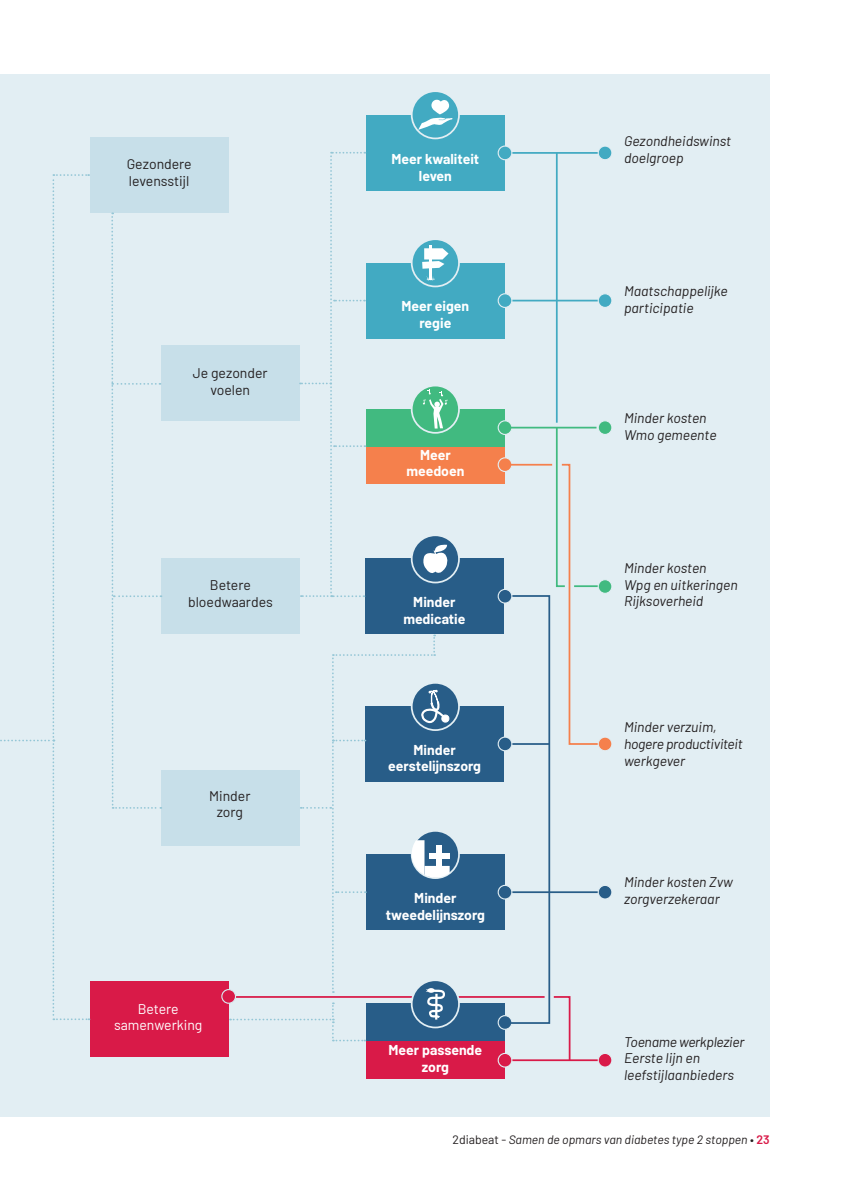
<style>
.page{position:relative;width:844px;height:1191px;background:#fff}
.page>*{position:absolute;margin:0;border:0;box-sizing:border-box;transform-origin:0 0}
.t1{font:italic 14px "Barlow";color:#231f20}
.t2{font:700 14px "Barlow";color:#fff}
.t3{font:14px "Barlow";color:#231f20}
.t4{font:italic 14px "Barlow";letter-spacing:-.02em;color:#231f20}
.t5{font:14px "Barlow";color:#fff}
.t6{font:italic 12.25px "Barlow";color:#231f20}
.s1{font-style:normal}
.s2{font-weight:600;font-style:normal;color:#d91a48}
</style>
<div class="page">
<div style="left:0;top:74px;width:769px;height:1042px;background:#e2eef3"></div>
<div style="left:90px;top:138px;width:138px;height:75px;background:#c7dfe9"></div>
<div style="left:161px;top:346px;width:138px;height:75px;background:#c7dfe9"></div>
<div style="left:366px;top:115px;width:138px;height:75px;background:#42aac2"></div>
<div style="left:366px;top:263px;width:138px;height:75px;background:#42aac2"></div>
<div style="left:366px;top:446px;width:138px;height:38px;background:#f5804c"></div>
<div style="left:366px;top:409px;width:138px;height:37px;background:#41ba80"></div>
<div style="left:365px;top:558px;width:138px;height:76px;background:#285d88"></div>
<div style="left:365px;top:706px;width:138px;height:75px;background:#285d88"></div>
<div style="left:366px;top:854px;width:138px;height:75px;background:#285d88"></div>
<div style="left:366px;top:1003px;width:138px;height:38px;background:#285d88"></div>
<div style="left:366px;top:1040px;width:138px;height:38px;background:#d91a48"></div>
<div style="left:161px;top:558px;width:138px;height:76px;background:#c7dfe9"></div>
<div style="left:161px;top:770px;width:138px;height:75px;background:#c7dfe9"></div>
<div style="left:90px;top:981px;width:138px;height:75px;background:#d91a48"></div>
<svg style="left:0;top:174px;width:89px;height:846px"></svg>
<svg style="left:111px;top:212px;width:50px;height:596px"></svg>
<svg style="left:300px;top:152px;width:65px;height:445px"></svg>
<hr style="left:227px;top:996px;width:317px;height:1px;background:#d91a48">
<hr style="left:555px;top:153px;width:2px;height:270px;background:#42aac2">
<hr style="left:502px;top:300px;width:98px;height:1px;background:#42aac2">
<hr style="left:500px;top:152px;width:105px;height:2px;background:#42aac2">
<div style="left:598px;top:146px;width:13px;height:14px;background:#42aac2;border-radius:50%"></div>
<div style="left:597px;top:145px;width:15px;height:15px;border:1px solid #e2eef3;border-radius:50%"></div>
<div style="left:498px;top:146px;width:13px;height:14px;background:#42aac2;border-radius:50%"></div>
<div style="left:497px;top:145px;width:15px;height:15px;border:1px solid #e2eef3;border-radius:50%"></div>
<div style="left:598px;top:294px;width:13px;height:13px;background:#42aac2;border-radius:50%"></div>
<div style="left:597px;top:293px;width:15px;height:15px;border:1px solid #e2eef3;border-radius:50%"></div>
<svg style="left:598px;top:421px;width:13px;height:13px"></svg>
<div style="left:597px;top:420px;width:15px;height:15px;border:1px solid #e2eef3;border-radius:50%"></div>
<div style="left:597px;top:579px;width:15px;height:15px;border:1px solid #e2eef3;border-radius:50%"></div>
<div style="left:597px;top:736px;width:15px;height:15px;border:1px solid #e2eef3;border-radius:50%"></div>
<div style="left:597px;top:884px;width:15px;height:15px;border:1px solid #e2eef3;border-radius:50%"></div>
<div style="left:497px;top:884px;width:15px;height:15px;border:1px solid #e2eef3;border-radius:50%"></div>
<div style="left:497px;top:1015px;width:15px;height:14px;border:1px solid #e2eef3;border-radius:50%"></div>
<div style="left:497px;top:457px;width:15px;height:15px;border:1px solid #e2eef3;border-radius:50%"></div>
<svg style="left:498px;top:421px;width:13px;height:13px"></svg>
<div style="left:497px;top:420px;width:15px;height:15px;border:1px solid #e2eef3;border-radius:50%"></div>
<div style="left:498px;top:294px;width:13px;height:13px;background:#42aac2;border-radius:50%"></div>
<div style="left:497px;top:293px;width:15px;height:15px;border:1px solid #e2eef3;border-radius:50%"></div>
<hr style="left:500px;top:427px;width:96px;height:1px;background:#41ba80">
<svg style="left:498px;top:1053px;width:13px;height:14px"></svg>
<div style="left:497px;top:1052px;width:15px;height:15px;border:1px solid #e2eef3;border-radius:50%"></div>
<div style="left:222px;top:989px;width:13px;height:14px;background:#d91a48;border-radius:50%"></div>
<div style="left:221px;top:989px;width:15px;height:14px;border:1px solid #d9eaf0;border-radius:50%"></div>
<div style="left:598px;top:1053px;width:13px;height:14px;background:#d91a48;border-radius:50%"></div>
<div style="left:597px;top:1052px;width:15px;height:15px;border:1px solid #e2eef3;border-radius:50%"></div>
<div style="left:411px;top:239px;width:48px;height:47px;background:#42aac2;border-radius:50%"></div>
<div style="left:410px;top:238px;width:49px;height:49px;border:2px solid #e2eef3;border-radius:50%"></div>
<hr style="left:429px;top:245px;width:2px;height:34px;background:#fff">
<svg style="left:422px;top:248px;width:26px;height:21px"></svg>
<svg style="left:426px;top:276px;width:9px;height:4px"></svg>
<svg style="left:411px;top:385px;width:48px;height:48px"></svg>
<div style="left:410px;top:385px;width:49px;height:49px;border:2px solid #e2eef3;border-radius:50%"></div>
<svg style="left:423px;top:390px;width:24px;height:38px"></svg>
<svg style="left:411px;top:91px;width:48px;height:47px"></svg>
<div style="left:410px;top:90px;width:49px;height:49px;border:2px solid #e2eef3;border-radius:50%"></div>
<svg style="left:418px;top:98px;width:34px;height:32px"></svg>
<svg style="left:411px;top:535px;width:48px;height:47px"></svg>
<div style="left:410px;top:534px;width:49px;height:49px;border:2px solid #e2eef3;border-radius:50%"></div>
<svg style="left:421px;top:544px;width:28px;height:31px"></svg>
<svg style="left:411px;top:683px;width:48px;height:47px"></svg>
<svg style="left:411px;top:831px;width:48px;height:47px"></svg>
<svg style="left:411px;top:980px;width:48px;height:47px"></svg>
<div style="left:497px;top:736px;width:15px;height:15px;border:1px solid #e2eef3;border-radius:50%"></div>
<div style="left:497px;top:589px;width:15px;height:14px;border:1px solid #e2eef3;border-radius:50%"></div>
<svg style="left:501px;top:426px;width:110px;height:636px"></svg>
<svg style="left:230px;top:634px;width:220px;height:407px"></svg>
<p class="t3" style="left:127px;top:154px;width:66px">Gezondere</p>
<p class="t3" style="left:129px;top:171px;width:62px">levensstijl</p>
<p class="t3" style="left:193px;top:363px;width:76px">Je gezonder</p>
<p class="t3" style="left:210px;top:379px;width:41px">voelen</p>
<p class="t3" style="left:210px;top:575px;width:42px">Betere</p>
<p class="t3" style="left:188px;top:592px;width:86px">bloedwaardes</p>
<p class="t3" style="left:209px;top:785px;width:43px">Minder</p>
<p class="t3" style="left:217px;top:802px;width:28px">zorg</p>
<p class="t5" style="left:138px;top:998px;width:42px">Betere</p>
<p class="t5" style="left:114px;top:1015px;width:90px">samenwerking</p>
<p class="t2" style="left:391px;top:149px;width:89px">Meer kwaliteit</p>
<p class="t2" style="left:419px;top:165px;width:34px">leven</p>
<p class="t2" style="left:401px;top:296px;width:69px">Meer eigen</p>
<p class="t2" style="left:419px;top:313px;width:33px">regie</p>
<p class="t2" style="left:420px;top:444px;width:32px">Meer</p>
<p class="t2" style="left:406px;top:461px;width:59px">meedoen</p>
<p class="t2" style="left:413px;top:591px;width:44px">Minder</p>
<p class="t2" style="left:403px;top:608px;width:64px">medicatie</p>
<p class="t2" style="left:413px;top:739px;width:44px">Minder</p>
<p class="t2" style="left:388px;top:756px;width:94px">eerstelijnszorg</p>
<p class="t2" style="left:414px;top:887px;width:44px">Minder</p>
<p class="t2" style="left:386px;top:904px;width:100px">tweedelijnszorg</p>
<p class="t2" style="left:388px;top:1039px;width:95px">Meer passende</p>
<p class="t2" style="left:422px;top:1056px;width:29px">zorg</p>
<p class="t1" style="left:624px;top:131px;width:109px">Gezondheidswinst</p>
<p class="t1" style="left:624px;top:148px;width:61px">doelgroep</p>
<p class="t1" style="left:624px;top:281px;width:105px">Maatschappelijke</p>
<p class="t1" style="left:624px;top:298px;width:71px">participatie</p>
<p class="t1" style="left:624px;top:408px;width:84px">Minder kosten</p>
<p class="t1" style="left:624px;top:424px;width:94px">Wmo gemeente</p>
<p class="t1" style="left:624px;top:557px;width:84px">Minder kosten</p>
<p class="t1" style="left:624px;top:574px;width:115px">Wpg en uitkeringen</p>
<p class="t1" style="left:624px;top:591px;width:81px">Rijksoverheid</p>
<p class="t1" style="left:624px;top:717px;width:94px">Minder verzuim,</p>
<p class="t4" style="left:624px;top:734px;width:120px">hogere productiviteit</p>
<p class="t1" style="left:624px;top:750px;width:63px">werkgever</p>
<p class="t1" style="left:624px;top:871px;width:110px">Minder kosten Zvw</p>
<p class="t1" style="left:624px;top:888px;width:97px">zorgverzekeraar</p>
<p class="t4" style="left:624px;top:1031px;width:122px">Toename werkplezier</p>
<p class="t1" style="left:624px;top:1048px;width:78px">Eerste lijn en</p>
<p class="t1" style="left:624px;top:1065px;width:111px">leefstijlaanbieders</p>
<p class="t6" style="left:452px;top:1130px;width:318px"><span class="s1">2diabeat -</span> Samen de opmars van diabetes type 2 stoppen <span class="s1">•</span> <span class="s2">23</span></p>
</div>
